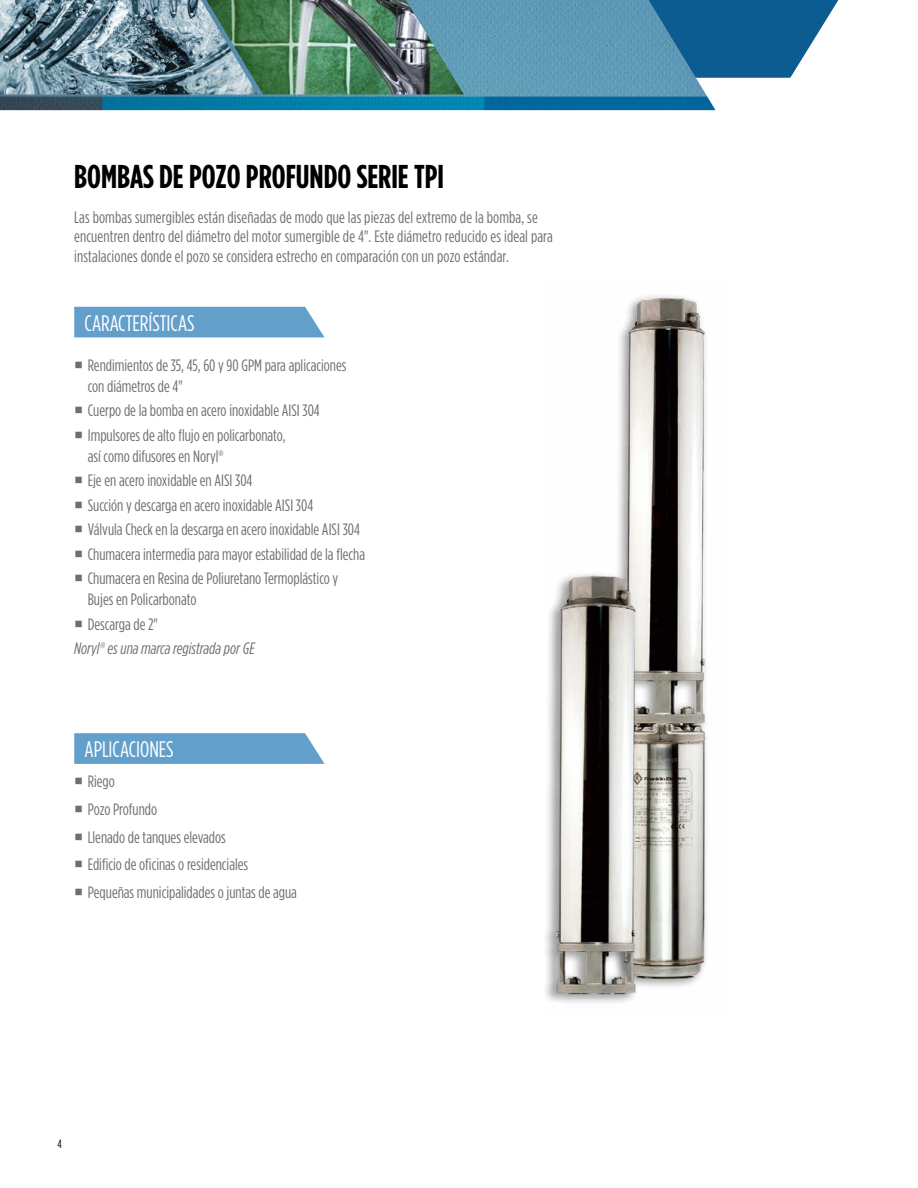
<style>
.page{position:relative;width:918px;height:1188px;background:#fff}
.page>*{position:absolute;margin:0;border:0;box-sizing:border-box;transform-origin:0 0}
.t1{font:700 33px "Gotham Condensed";color:#000}
.t2{font:22.5px "Gotham Condensed";color:#fff}
.t3{font:16.5px/24.5px "Gotham Condensed";color:#6d6e71}
.t4{font:italic 16.5px "Gotham Condensed";color:#6d6e71}
.t5{font:12px "Gotham Condensed";color:#000}
.s1{font-size:18px;color:#fff}
</style>
<div class="page">
<svg style="left:716px;top:0;width:123px;height:78px"></svg>
<img style="left:0;top:0;width:716px;height:110px">
<img style="left:258px;top:0;width:206px;height:94px">
<img style="left:0;top:0;width:258px;height:94px">
<svg style="left:74px;top:733px;width:251px;height:31px;background:#6aa3cd"></svg>
<div style="left:74px;top:307px;width:250px;height:30px;background:#629fcb"></div>
<img style="left:545px;top:295px;width:161px;height:708px">
<h1 class="t1" style="left:74px;top:157px;width:371px">BOMBAS DE POZO PROFUNDO SERIE TPI</h1>
<p class="t3" style="left:74px;top:207px;width:480px;line-height:19.5px">Las bombas sumergibles están diseñadas de modo que las piezas del extremo de la bomba, se encuentren dentro del diámetro del motor sumergible de 4". Este diámetro reducido es ideal para instalaciones donde el pozo se considera estrecho en comparación con un pozo estándar.<span class="s1">.</span></p>
<h2 class="t2" style="left:85px;top:310px;width:112px">CARACTERÍSTICAS</h2>
<p class="t3" style="left:88px;top:355px;width:260px;line-height:21px">Rendimientos de 35, 45, 60 y 90 GPM para aplicaciones con diámetros de 4"</p>
<p class="t3" style="left:88px;top:398px;width:234px">Cuerpo de la bomba en acero inoxidable AISI 304<br>Impulsores de alto flujo en policarbonato,</p>
<p class="t3" style="left:88px;top:444px;width:279px">así como difusores en Noryl®<br>Eje en acero inoxidable en AISI 304<br>Succión y descarga en acero inoxidable AISI 304<br>Válvula Check en la descarga en acero inoxidable AISI 304<br>Chumacera intermedia para mayor estabilidad de la flecha Chumacera en Resina de Poliuretano Termoplástico y</p>
<p class="t3" style="left:88px;top:587px;width:110px">Bujes en Policarbonato<br>Descarga de 2"</p>
<p class="t4" style="left:74px;top:639px;width:182px">Noryl® es una marca registrada por GE</p>
<h2 class="t2" style="left:85px;top:736px;width:90px">APLICACIONES</h2>
<p class="t3" style="left:88px;top:767px;width:211px;line-height:27.8px">Riego<br>Pozo Profundo<br>Llenado de tanques elevados<br>Edificio de oficinas o residenciales<br>Pequeñas municipalidades o juntas de agua</p>
<p class="t5" style="left:57px;top:1137px;width:6px">4</p>
</div>
